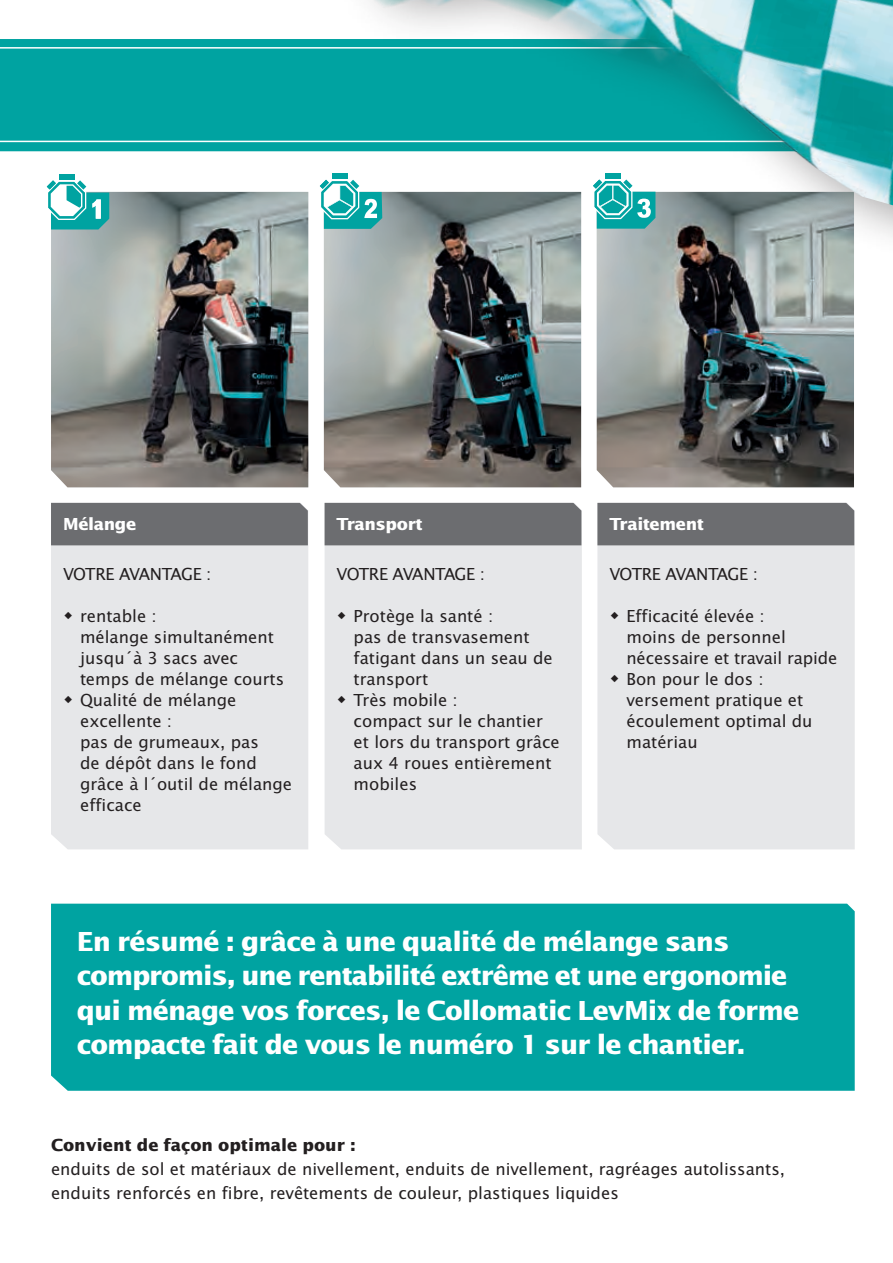
<style>
.page{position:relative;width:893px;height:1263px;background:#fff}
.page>*{position:absolute;margin:0;border:0;box-sizing:border-box;transform-origin:0 0}
.t1{font:700 28.5px/34.2px "Lucida Sans EF";letter-spacing:-.03em;color:#fff}
.t2{font:18px/21px "Lucida Sans EF";color:#231f20}
.t3{font:18px "Lucida Sans EF";letter-spacing:-.04em;color:#231f20}
.t4{font:700 18px "Lucida Sans EF";color:#231f20}
.t5{font:700 18px "Lucida Sans EF";letter-spacing:-.02em;color:#fff}
</style>
<div class="page">
<div style="left:51px;top:545px;width:257px;height:304px;background:#e6e7e9"></div>
<div style="left:325px;top:510px;width:257px;height:339px;background:#e6e7e9"></div>
<div style="left:597px;top:510px;width:258px;height:339px;background:#e6e7e9"></div>
<div style="left:51px;top:904px;width:804px;height:187px;background:#00a3a1"></div>
<div style="left:0;top:39px;width:336px;height:112px;background:#00a3a1"></div>
<div style="left:0;top:46px;width:336px;height:97px;background:#00a3a1"></div>
<img style="left:51px;top:192px;width:257px;height:295px">
<img style="left:324px;top:229px;width:257px;height:258px">
<img style="left:597px;top:279px;width:257px;height:208px">
<div style="left:51px;top:503px;width:257px;height:42px;background:#6c6d70"></div>
<div style="left:325px;top:503px;width:256px;height:42px;background:#6c6d70"></div>
<div style="left:597px;top:503px;width:257px;height:42px;background:#6c6d70"></div>
<div style="left:59px;top:174px;width:15px;height:6px;background:#00a3a1"></div>
<svg style="left:47px;top:180px;width:62px;height:49px"></svg>
<div style="left:332px;top:174px;width:15px;height:5px;background:#00a3a1"></div>
<svg style="left:320px;top:180px;width:16px;height:49px"></svg>
<div style="left:336px;top:0;width:557px;height:279px;background:#231f20;opacity:.4"></div>
<img style="left:342px;top:0;width:551px;height:205px">
<svg style="left:65px;top:612px;width:7px;height:7px"></svg>
<svg style="left:65px;top:696px;width:7px;height:7px"></svg>
<svg style="left:338px;top:612px;width:7px;height:7px"></svg>
<svg style="left:338px;top:696px;width:7px;height:7px"></svg>
<svg style="left:611px;top:612px;width:7px;height:7px"></svg>
<svg style="left:611px;top:675px;width:7px;height:7px"></svg>
<p class="t5" style="left:63px;top:514px;width:75px">Mélange</p>
<p class="t5" style="left:337px;top:514px;width:88px">Transport</p>
<p class="t5" style="left:609px;top:514px;width:96px">Traitement</p>
<p class="t3" style="left:63px;top:565px;width:150px">VOTRE AVANTAGE :</p>
<p class="t2" style="left:80px;top:606px;width:214px">rentable :<br>mélange simultanément jusqu´à 3 sacs avec<br>temps de mélange courts<br>Qualité de mélange excellente :<br>pas de grumeaux, pas<br>de dépôt dans le fond grâce à l´outil de mélange efficace</p>
<p class="t3" style="left:337px;top:565px;width:150px">VOTRE AVANTAGE :</p>
<p class="t2" style="left:354px;top:606px;width:208px">Protège la santé :<br>pas de transvasement fatigant dans un seau de transport<br>Très mobile :<br>compact sur le chantier et lors du transport grâce aux 4 roues entièrement mobiles</p>
<p class="t3" style="left:609px;top:565px;width:150px">VOTRE AVANTAGE :</p>
<p class="t2" style="left:626px;top:606px;width:212px">Efficacité élevée :<br>moins de personnel nécessaire et travail rapide<br>Bon pour le dos : versement pratique et écoulement optimal du matériau</p>
<h1 class="t1" style="left:77px;top:924px;width:724px">En résumé : grâce à une qualité de mélange sans compromis, une rentabilité extrême et une ergonomie qui ménage vos forces, le Collomatic LevMix de forme compacte fait de vous le numéro 1 sur le chantier.</h1>
<p class="t4" style="left:51px;top:1135px;width:306px">Convient de façon optimale pour :</p>
<p class="t2" style="left:51px;top:1157px;width:736px;line-height:24px">enduits de sol et matériaux de nivellement, enduits de nivellement, ragréages autolissants, enduits renforcés en fibre, revêtements de couleur, plastiques liquides</p>
</div>
